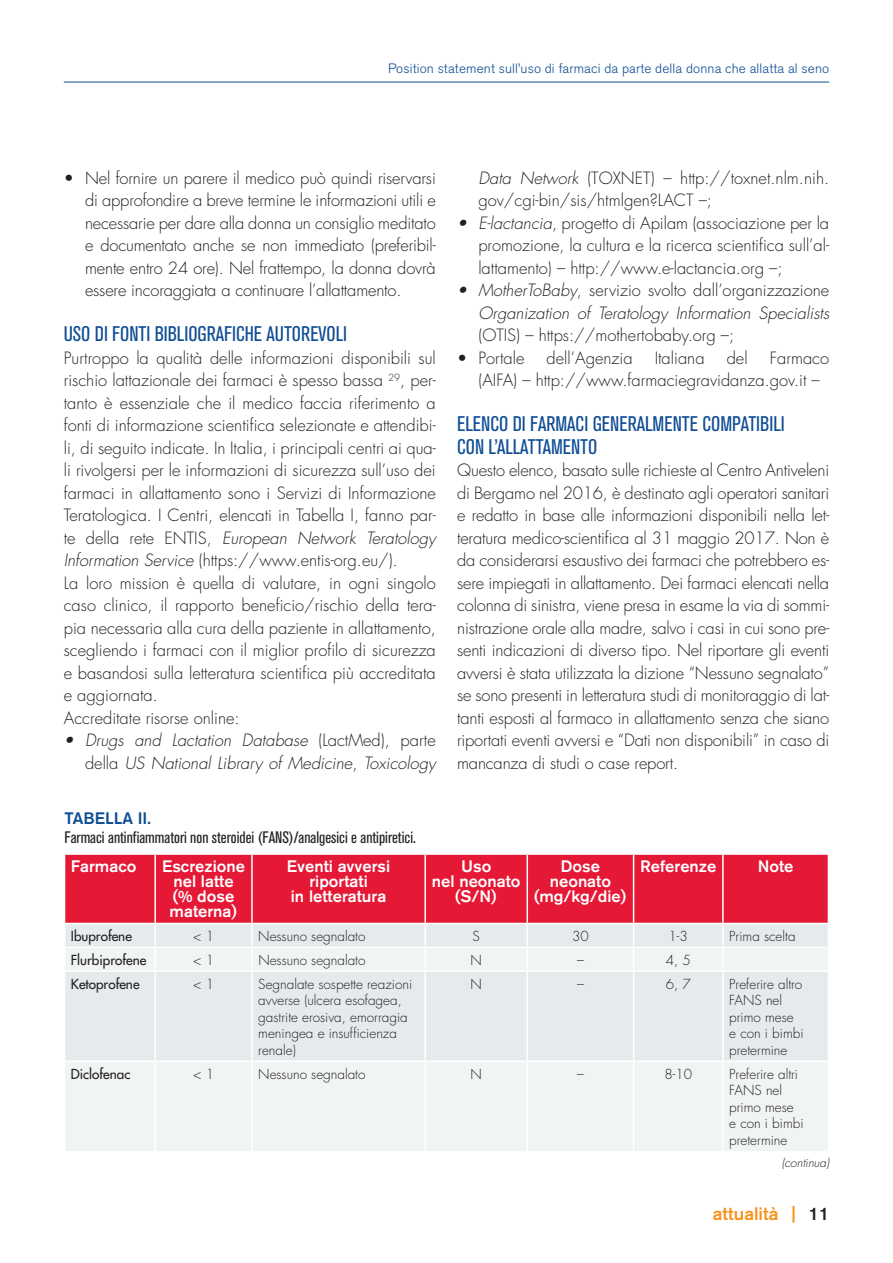
<style>
.page{position:relative;width:893px;height:1263px;background:#fff}
.page>*{position:absolute;margin:0;border:0;box-sizing:border-box;transform-origin:0 0}
.t1{font:condensed 21px/22.5px "Akzidenz Grotesk BQ";color:#0f4d94}
.t2{font:500 18px "Akzidenz Grotesk BQ";color:#f7931d}
.t3{font:300 16.5px/22.5px "Futura Std";color:#231f20;text-align:justify}
.t4{font:italic 300 16.5px/22.5px "Futura Std";color:#231f20;text-align:right}
.t5{font:500 16.5px/15px "Akzidenz Grotesk BQ";color:#fff;text-align:center}
.t6{font:condensed 16.5px "Akzidenz Grotesk BQ";color:#231f20}
.t7{font:500 16.5px "Akzidenz Grotesk BQ";color:#0f4d94}
.t8{font:300 13.5px/16.5px "Futura Std";color:#231f20}
.t9{font:300 13.5px "Akzidenz Grotesk BQ";letter-spacing:.01em;color:#0f4d94}
.t10{font:500 13.5px "Futura Std";color:#231f20}
.t11{font:italic 300 12px "Futura Std";color:#231f20}
.s1{font-style:italic}
.s2{font-style:normal}
.s3{color:#231f20}
</style>
<div class="page">
<hr style="left:64px;top:82px;width:765px;height:1px;background:#0f4d94">
<div style="left:65px;top:855px;width:763px;height:68px;background:#e51836"></div>
<div style="left:65px;top:924px;width:763px;height:23px;background:#e5ebec"></div>
<svg style="left:65px;top:948px;width:763px;height:203px;fill:#f0f4f2"></svg>
<hr style="left:154px;top:855px;width:2px;height:68px;background:#fff">
<hr style="left:251px;top:855px;width:2px;height:68px;background:#fff">
<hr style="left:424px;top:855px;width:2px;height:68px;background:#fff">
<hr style="left:526px;top:855px;width:2px;height:68px;background:#fff">
<hr style="left:633px;top:855px;width:1px;height:68px;background:#fff">
<hr style="left:722px;top:855px;width:2px;height:68px;background:#fff">
<hr style="left:154px;top:924px;width:2px;height:23px;background:#fff">
<hr style="left:251px;top:924px;width:2px;height:23px;background:#fff">
<hr style="left:424px;top:924px;width:2px;height:23px;background:#fff">
<hr style="left:526px;top:924px;width:2px;height:23px;background:#fff">
<hr style="left:722px;top:924px;width:2px;height:23px;background:#fff">
<hr style="left:154px;top:948px;width:2px;height:22px;background:#fff">
<hr style="left:251px;top:948px;width:2px;height:22px;background:#fff">
<hr style="left:424px;top:948px;width:2px;height:22px;background:#fff">
<hr style="left:526px;top:948px;width:2px;height:22px;background:#fff">
<svg style="left:633px;top:924px;width:1px;height:46px"></svg>
<hr style="left:722px;top:948px;width:2px;height:22px;background:#fff">
<hr style="left:64px;top:970px;width:91px;height:2px;background:#fff">
<hr style="left:155px;top:970px;width:97px;height:2px;background:#fff">
<hr style="left:154px;top:972px;width:2px;height:88px;background:#fff">
<hr style="left:252px;top:970px;width:173px;height:2px;background:#fff">
<hr style="left:251px;top:972px;width:2px;height:88px;background:#fff">
<hr style="left:425px;top:970px;width:102px;height:2px;background:#fff">
<hr style="left:424px;top:972px;width:2px;height:88px;background:#fff">
<hr style="left:527px;top:970px;width:107px;height:2px;background:#fff">
<hr style="left:526px;top:972px;width:2px;height:88px;background:#fff">
<hr style="left:634px;top:970px;width:89px;height:2px;background:#fff">
<hr style="left:633px;top:972px;width:1px;height:88px;background:#fff">
<hr style="left:723px;top:970px;width:106px;height:2px;background:#fff">
<hr style="left:722px;top:972px;width:2px;height:88px;background:#fff">
<hr style="left:64px;top:1060px;width:91px;height:2px;background:#fff">
<hr style="left:155px;top:1060px;width:97px;height:2px;background:#fff">
<hr style="left:154px;top:1062px;width:2px;height:89px;background:#fff">
<hr style="left:252px;top:1060px;width:173px;height:2px;background:#fff">
<hr style="left:251px;top:1062px;width:2px;height:89px;background:#fff">
<hr style="left:425px;top:1060px;width:102px;height:2px;background:#fff">
<hr style="left:424px;top:1062px;width:2px;height:89px;background:#fff">
<hr style="left:527px;top:1060px;width:107px;height:2px;background:#fff">
<hr style="left:526px;top:1062px;width:2px;height:89px;background:#fff">
<hr style="left:634px;top:1060px;width:89px;height:2px;background:#fff">
<hr style="left:633px;top:1062px;width:1px;height:89px;background:#fff">
<hr style="left:723px;top:1060px;width:106px;height:2px;background:#fff">
<hr style="left:722px;top:1062px;width:2px;height:89px;background:#fff">
<p class="t9" style="left:388px;top:61px;width:443px">Position statement sull’uso di farmaci da parte della donna che allatta al seno</p>
<p class="t3" style="left:85px;top:167px;width:352px;text-indent:-21px">• Nel fornire un parere il medico può quindi riservarsi di approfondire a breve termine le informazioni utili e necessarie per dare alla donna un consiglio meditato e documentato anche se non immediato (preferibil&shy;mente entro 24 ore). Nel frattempo, la donna dovrà essere incoraggiata a continuare l’allattamento.</p>
<p class="t1" style="left:64px;top:323px;width:285px">USO DI FONTI BIBLIOGRAFICHE AUTOREVOLI</p>
<p class="t3" style="left:64px;top:347px;width:374px;text-align:left">Purtroppo la qualità delle informazioni disponibili sul rischio lattazionale dei farmaci è spesso bassa <sup>29</sup>, per&shy;tanto è essenziale che il medico faccia riferimento a fonti di informazione scientifica selezionate e attendibi&shy;li, di seguito indicate. In Italia, i principali centri ai qua&shy;li rivolgersi per le informazioni di sicurezza sull’uso dei farmaci in allattamento sono i Servizi di Informazione Teratologica. I Centri, elencati in Tabella I, fanno par&shy;te della rete ENTIS, <span class="s1">European Network Teratology Information Service</span> (https://www.entis-org.eu/).<br>La loro mission è quella di valutare, in ogni singolo caso clinico, il rapporto beneficio/rischio della tera&shy;pia necessaria alla cura della paziente in allattamento, scegliendo i farmaci con il miglior profilo di sicurezza e basandosi sulla letteratura scientifica più accreditata e aggiornata.<br>Accreditate risorse online:</p>
<p class="t4" style="left:64px;top:730px;width:374px">• Drugs and Lactation Database <span class="s2">(LactMed), parte della</span> US National Library of Medicine<span class="s2">,</span> Toxicology</p>
<p class="t3" style="left:478px;top:167px;width:352px"><span class="s1">Data Network</span> (TOXNET) – http://toxnet.nlm.nih. gov/cgi-bin/sis/htmlgen?LACT –;</p>
<p class="t3" style="left:478px;top:212px;width:352px;text-indent:-21px"><span class="s1">• E-lactancia</span>, progetto di Apilam (associazione per la promozione, la cultura e la ricerca scientifica sull’al&shy;lattamento) – http://www.e-lactancia.org –;</p>
<p class="t4" style="left:457px;top:279px;width:374px">• MotherToBaby<span class="s2">, servizio svolto dall’organizzazione<br></span>Organization of Teratology Information Specialists</p>
<p class="t3" style="left:478px;top:324px;width:257px">(OTIS) – https://mothertobaby.org –;</p>
<p class="t3" style="left:457px;top:347px;width:69px">• Portale</p>
<p class="t3" style="left:547px;top:347px;width:87px">dell’Agenzia</p>
<p class="t3" style="left:655px;top:347px;width:51px">Italiana</p>
<p class="t3" style="left:727px;top:347px;width:22px">del</p>
<p class="t3" style="left:478px;top:347px;width:352px;text-indent:291px">Farmaco (AIFA) – http://www.farmaciegravidanza.gov.it –</p>
<p class="t1" style="left:457px;top:413px;width:329px">ELENCO DI FARMACI GENERALMENTE COMPATIBILI<br>CON L’ALLATTAMENTO</p>
<p class="t3" style="left:457px;top:460px;width:374px">Questo elenco, basato sulle richieste al Centro Antiveleni di Bergamo nel 2016, è destinato agli operatori sanitari e redatto in base alle informazioni disponibili nella let&shy;teratura medico-scientifica al 31 maggio 2017. Non è da considerarsi esaustivo dei farmaci che potrebbero es&shy;sere impiegati in allattamento. Dei farmaci elencati nella colonna di sinistra, viene presa in esame la via di sommi&shy;nistrazione orale alla madre, salvo i casi in cui sono pre&shy;senti indicazioni di diverso tipo. Nel riportare gli eventi avversi è stata utilizzata la dizione “Nessuno segnalato” se sono presenti in letteratura studi di monitoraggio di lat&shy;tanti esposti al farmaco in allattamento senza che siano riportati eventi avversi e “Dati non disponibili” in caso di mancanza di studi o case report.</p>
<p class="t7" style="left:65px;top:808px;width:88px">TABELLA II.</p>
<p class="t6" style="left:65px;top:828px;width:353px">Farmaci antinfiammatori non steroidei (FANS)/analgesici e antipiretici.</p>
<p class="t5" style="left:71px;top:858px;width:67px">Farmaco</p>
<p class="t5" style="left:162px;top:858px;width:85px">Escrezione nel latte (% dose materna)</p>
<p class="t5" style="left:287px;top:858px;width:105px">Eventi avversi riportati<br>in letteratura</p>
<p class="t5" style="left:432px;top:858px;width:90px">Uso<br>nel neonato (S/N)</p>
<p class="t5" style="left:534px;top:858px;width:94px">Dose neonato (mg/kg/die)</p>
<p class="t5" style="left:640px;top:858px;width:78px">Referenze</p>
<p class="t5" style="left:758px;top:858px;width:37px">Note</p>
<p class="t10" style="left:71px;top:927px;width:63px">Ibuprofene</p>
<p class="t8" style="left:193px;top:928px;width:22px">&lt; 1</p>
<p class="t8" style="left:258px;top:928px;width:109px">Nessuno segnalato</p>
<p class="t8" style="left:473px;top:928px;width:9px">S</p>
<p class="t8" style="left:572px;top:928px;width:18px">30</p>
<p class="t8" style="left:669px;top:928px;width:21px">1-3</p>
<p class="t8" style="left:729px;top:928px;width:68px">Prima scelta</p>
<p class="t10" style="left:71px;top:951px;width:77px">Flurbiprofene</p>
<p class="t8" style="left:193px;top:952px;width:22px">&lt; 1</p>
<p class="t8" style="left:258px;top:952px;width:109px">Nessuno segnalato</p>
<p class="t8" style="left:471px;top:952px;width:13px">N</p>
<p class="t8" style="left:577px;top:952px;width:8px">–</p>
<p class="t8" style="left:666px;top:952px;width:27px">4, 5</p>
<p class="t10" style="left:71px;top:975px;width:70px">Ketoprofene</p>
<p class="t8" style="left:193px;top:976px;width:22px">&lt; 1</p>
<p class="t8" style="left:258px;top:976px;width:155px">Segnalate sospette reazioni avverse (ulcera esofagea, gastrite erosiva, emorragia meningea e insufficienza renale)</p>
<p class="t8" style="left:471px;top:976px;width:13px">N</p>
<p class="t8" style="left:577px;top:976px;width:8px">–</p>
<p class="t8" style="left:666px;top:976px;width:27px">6, 7</p>
<p class="t8" style="left:729px;top:976px;width:76px">Preferire altro<br>FANS nel primo mese e con i bimbi pretermine</p>
<p class="t10" style="left:71px;top:1065px;width:61px">Diclofenac</p>
<p class="t8" style="left:193px;top:1066px;width:22px">&lt; 1</p>
<p class="t8" style="left:258px;top:1066px;width:109px">Nessuno segnalato</p>
<p class="t8" style="left:471px;top:1066px;width:13px">N</p>
<p class="t8" style="left:577px;top:1066px;width:8px">–</p>
<p class="t8" style="left:664px;top:1066px;width:29px">8-10</p>
<p class="t8" style="left:729px;top:1066px;width:76px">Preferire altri<br>FANS nel primo mese e con i bimbi pretermine</p>
<p class="t11" style="left:782px;top:1155px;width:49px">(continua)</p>
<p class="t2" style="left:713px;top:1203px;width:118px">attualità | <span class="s3">11</span></p>
</div>
